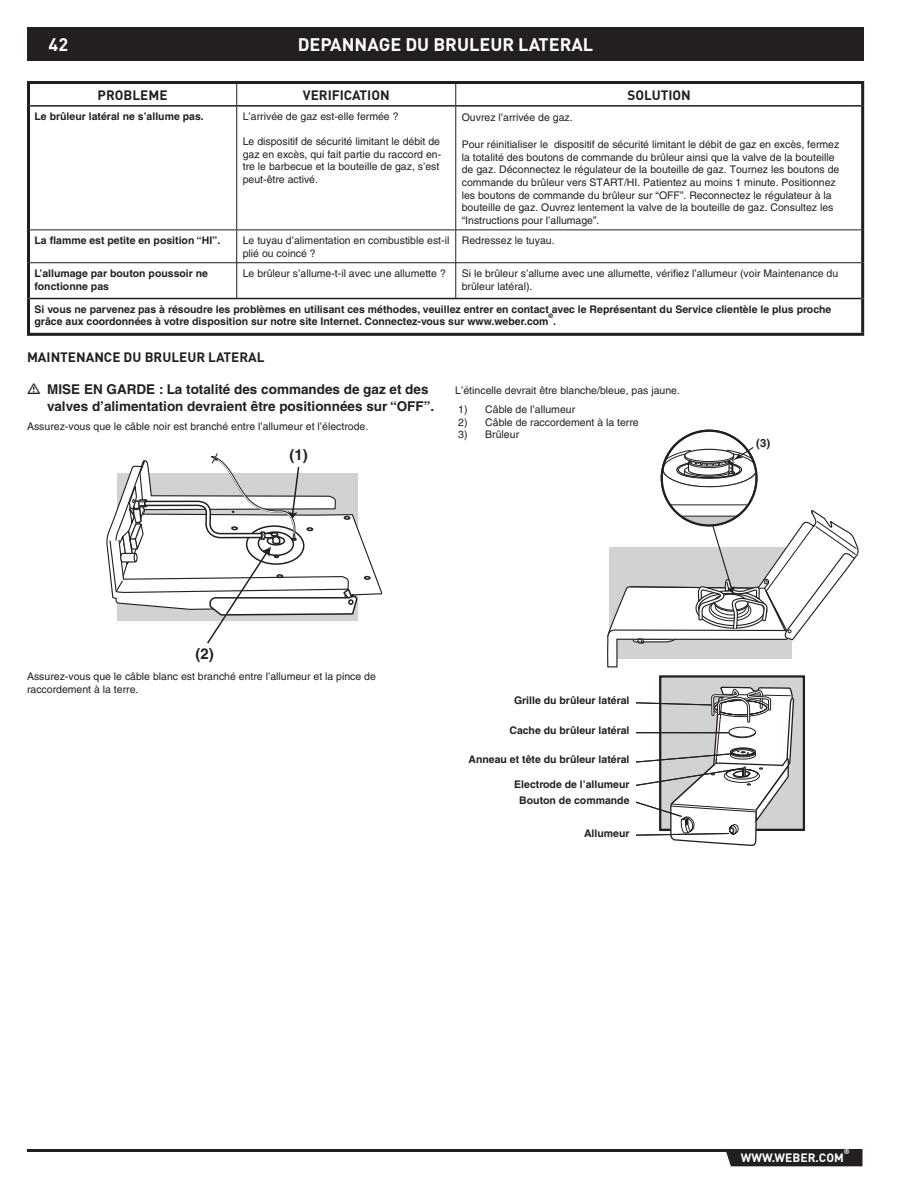
<style>
.page{position:relative;width:918px;height:1188px;background:#fff}
.page>*{position:absolute;margin:0;border:0;box-sizing:border-box;transform-origin:0 0}
.t1{font:18px "DI Nkerned";color:#fff}
.t2{font:700 13.5px/16.2px "Helvetica";color:#231f20}
.t3{font:13.5px "DI Nkerned";color:#231f20}
.t4{font:12px "DI Nkerned";color:#fff}
.t5{font:700 11.4px "Helvetica";color:#231f20}
.t6{font:10.5px/12.6px "Helvetica";color:#231f20}
.t7{font:700 10.5px/12.6px "Helvetica";color:#231f20}
.t8{font:9.15px/15.6px "Helvetica";color:#231f20}
.t9{font:7.05px "DI Nkerned";color:#fff}
.t10{font:700 6.15px "Helvetica";color:#231f20}
</style>
<div class="page">
<div style="left:27px;top:27px;width:837px;height:33px;background:#231f20"></div>
<hr style="left:27px;top:1149px;width:699px;height:3px;background:#231f20">
<div style="left:726px;top:1149px;width:136px;height:17px;background:#231f20"></div>
<svg style="left:607px;top:430px;width:252px;height:416px"></svg>
<hr style="left:861px;top:299px;width:3px;height:34px;background:#231f20">
<hr style="left:27px;top:84px;width:3px;height:22px;background:#231f20">
<svg style="left:236px;top:84px;width:1px;height:21px"></svg>
<svg style="left:455px;top:84px;width:1px;height:21px"></svg>
<hr style="left:27px;top:81px;width:837px;height:3px;background:#231f20">
<hr style="left:861px;top:84px;width:3px;height:22px;background:#231f20">
<hr style="left:27px;top:106px;width:3px;height:124px;background:#231f20">
<hr style="left:236px;top:107px;width:1px;height:123px;background:#231f20">
<hr style="left:455px;top:107px;width:1px;height:123px;background:#231f20">
<hr style="left:30px;top:105px;width:831px;height:2px;background:#231f20">
<hr style="left:861px;top:106px;width:3px;height:124px;background:#231f20">
<hr style="left:27px;top:230px;width:3px;height:33px;background:#231f20">
<hr style="left:236px;top:230px;width:1px;height:32px;background:#231f20">
<hr style="left:455px;top:230px;width:1px;height:32px;background:#231f20">
<hr style="left:861px;top:230px;width:3px;height:33px;background:#231f20">
<hr style="left:27px;top:263px;width:3px;height:36px;background:#231f20">
<hr style="left:236px;top:263px;width:1px;height:35px;background:#231f20">
<hr style="left:455px;top:263px;width:1px;height:35px;background:#231f20">
<hr style="left:30px;top:230px;width:831px;height:1px;background:#231f20">
<hr style="left:30px;top:262px;width:831px;height:1px;background:#231f20">
<hr style="left:861px;top:263px;width:3px;height:36px;background:#231f20">
<hr style="left:30px;top:298px;width:831px;height:1px;background:#231f20">
<hr style="left:27px;top:299px;width:3px;height:34px;background:#231f20">
<hr style="left:27px;top:333px;width:837px;height:3px;background:#231f20">
<div style="left:454px;top:696px;width:182px;height:13px;background:#fff"></div>
<div style="left:454px;top:726px;width:182px;height:13px;background:#fff"></div>
<div style="left:455px;top:755px;width:181px;height:13px;background:#fff"></div>
<div style="left:455px;top:780px;width:181px;height:13px;background:#fff"></div>
<div style="left:454px;top:796px;width:182px;height:12px;background:#fff"></div>
<div style="left:454px;top:829px;width:182px;height:13px;background:#fff"></div>
<svg style="left:106px;top:453px;width:275px;height:191px"></svg>
<h1 class="t1" style="left:49px;top:38px;width:21px">42</h1>
<h1 class="t1" style="left:298px;top:39px;width:297px">DEPANNAGE DU BRULEUR LATERAL</h1>
<p class="t3" style="left:98px;top:90px;width:71px">PROBLEME</p>
<p class="t3" style="left:303px;top:90px;width:88px">VERIFICATION</p>
<p class="t3" style="left:628px;top:90px;width:65px">SOLUTION</p>
<p class="t7" style="left:35px;top:111px;width:171px">Le brûleur latéral ne s’allume pas.</p>
<p class="t6" style="left:243px;top:111px;width:157px">L’arrivée de gaz est-elle fermée ?</p>
<p class="t6" style="left:243px;top:136px;width:200px">Le dispositif de sécurité limitant le débit de gaz en excès, qui fait partie du raccord en&shy;tre le barbecue et la bouteille de gaz, s’est peut-être activé.</p>
<p class="t6" style="left:462px;top:112px;width:112px">Ouvrez l’arrivée de gaz.</p>
<p class="t6" style="left:462px;top:139px;width:379px">Pour réinitialiser le dispositif de sécurité limitant le débit de gaz en excès, fermez la totalité des boutons de commande du brûleur ainsi que la valve de la bouteille de gaz. Déconnectez le régulateur de la bouteille de gaz. Tournez les boutons de commande du brûleur vers START/HI. Patientez au moins 1 minute. Positionnez les boutons de commande du brûleur sur “OFF”. Reconnectez le régulateur à la bouteille de gaz. Ouvrez lentement la valve de la bouteille de gaz. Consultez les “Instructions pour l’allumage”.</p>
<p class="t7" style="left:35px;top:235px;width:187px">La flamme est petite en position “HI”.</p>
<p class="t6" style="left:243px;top:235px;width:208px">Le tuyau d’alimentation en combustible est-il plié ou coincé ?</p>
<p class="t6" style="left:462px;top:235px;width:94px">Redressez le tuyau.</p>
<p class="t7" style="left:35px;top:268px;width:175px">L’allumage par bouton poussoir ne fonctionne pas</p>
<p class="t6" style="left:243px;top:268px;width:205px">Le brûleur s’allume-t-il avec une allumette ?</p>
<p class="t6" style="left:462px;top:268px;width:378px">Si le brûleur s’allume avec une allumette, vérifiez l’allumeur (voir Maintenance du brûleur latéral).</p>
<p class="t7" style="left:35px;top:304px;width:798px">Si vous ne parvenez pas à résoudre les problèmes en utilisant ces méthodes, veuillez entrer en contact avec le Représentant du Service clientèle le plus proche grâce aux coordonnées à votre disposition sur notre site Internet. Connectez-vous sur www.weber.com .</p>
<p class="t10" style="left:549px;top:314px;width:6px">®</p>
<p class="t3" style="left:27px;top:352px;width:239px">MAINTENANCE DU BRULEUR LATERAL</p>
<p class="t2" style="left:47px;top:383px;width:389px">MISE EN GARDE : La totalité des commandes de gaz et des valves d’alimentation devraient être positionnées sur “OFF”.</p>
<p class="t6" style="left:27px;top:421px;width:343px">Assurez-vous que le câble noir est branché entre l’allumeur et l’électrode.</p>
<p class="t6" style="left:455px;top:385px;width:226px">L’étincelle devrait être blanche/bleue, pas jaune.</p>
<p class="t6" style="left:458px;top:404px;width:118px">1) Câble de l’allumeur</p>
<p class="t6" style="left:458px;top:417px;width:182px">2) Câble de raccordement à la terre</p>
<p class="t6" style="left:458px;top:429px;width:62px">3) Brûleur</p>
<p class="t5" style="left:756px;top:438px;width:15px">(3)</p>
<p class="t6" style="left:27px;top:671px;width:350px">Assurez-vous que le câble blanc est branché entre l’allumeur et la pince de raccordement à la terre.</p>
<p class="t7" style="left:514px;top:695px;width:117px">Grille du brûleur latéral</p>
<p class="t7" style="left:509px;top:725px;width:122px">Cache du brûleur latéral</p>
<p class="t7" style="left:469px;top:754px;width:163px">Anneau et tête du brûleur latéral</p>
<p class="t7" style="left:514px;top:778px;width:117px;line-height:15.1px;text-align:center">Electrode de l’allumeur<br>Bouton de commande</p>
<p class="t7" style="left:584px;top:828px;width:47px">Allumeur</p>
<p class="t8" style="left:589px;top:694px;width:40px">ner Grate</p>
<p class="t8" style="left:592px;top:725px;width:37px">rner Cap</p>
<p class="t8" style="left:589px;top:754px;width:39px">g &amp; Head</p>
<p class="t8" style="left:589px;top:778px;width:40px">Electrode trol Knob</p>
<p class="t8" style="left:602px;top:827px;width:27px">Igniter</p>
<p class="t9" style="left:844px;top:1149px;width:7px">®</p>
<p class="t4" style="left:741px;top:1154px;width:105px">WWW.WEBER.COM</p>
</div>
